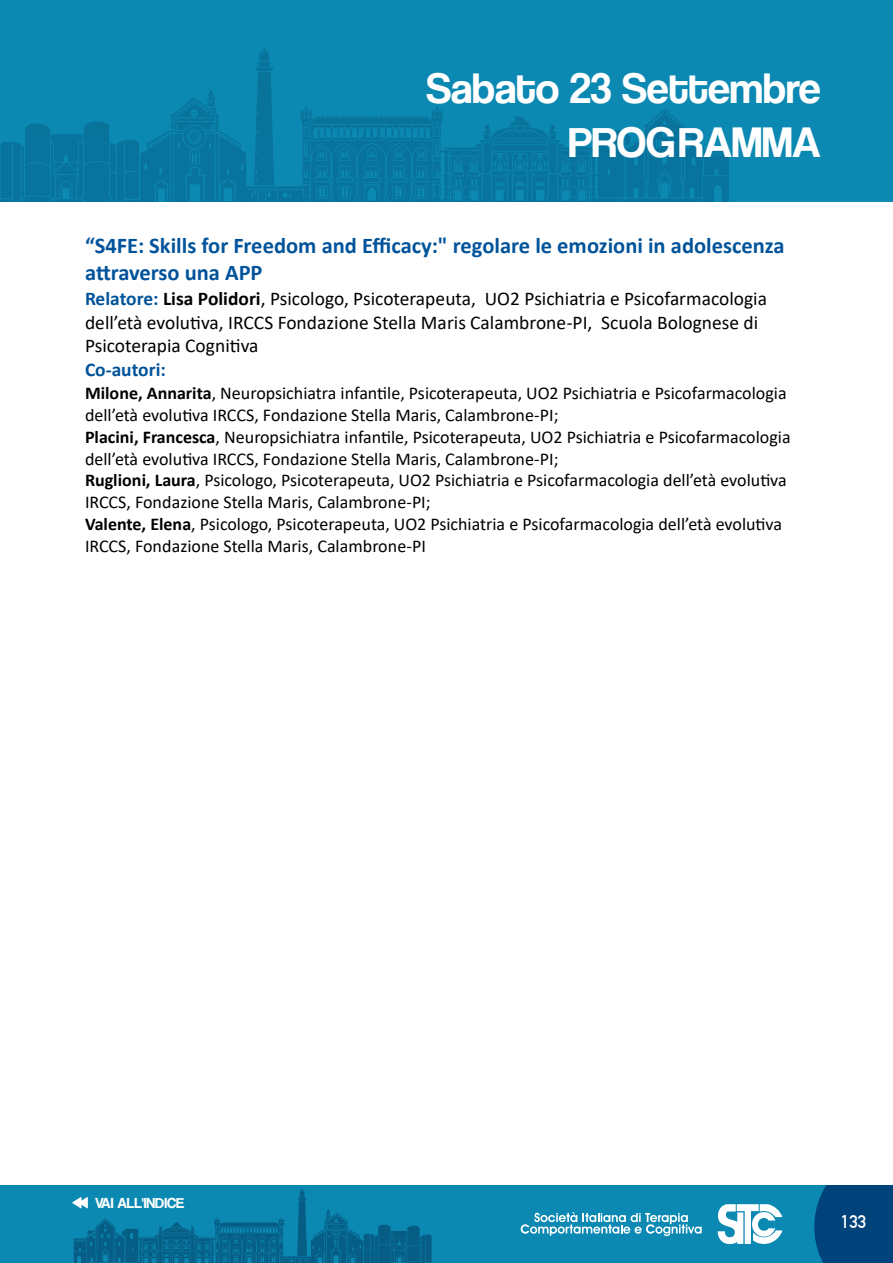
<style>
.page{position:relative;width:893px;height:1263px;background:#fff}
.page>*{position:absolute;margin:0;border:0;box-sizing:border-box;transform-origin:0 0}
.t1{font:43.95px/54.2px "Coolvetica Rg";color:#fff;text-align:right}
.t2{font:700 22.5px/27.6px "Calibri";color:#00539a}
.t3{font:19.5px/23.7px "Calibri";color:#000}
.t4{font:700 19.5px "Calibri";color:#00539a}
.t5{font:18px/21.9px "Calibri";color:#000}
.t6{font:700 18px "DIN Alternate";color:#fff}
.t7{font:15px "Coolvetica Rg";color:#fff}
.s1{font-weight:700;color:#00539a}
.s2{font-weight:700}
</style>
<div class="page">
<div style="left:0;top:1185px;width:893px;height:78px;background:#0b89b3"></div>
<svg style="left:268px;top:1230px;width:164px;height:33px"></svg>
<div style="left:814px;top:1185px;width:79px;height:78px;background:#00427a"></div>
<svg style="left:718px;top:1204px;width:64px;height:40px"></svg>
<svg style="left:521px;top:1212px;width:181px;height:24px"></svg>
<svg style="left:72px;top:1197px;width:16px;height:11px"></svg>
<svg style="left:0;top:0;width:893px;height:201px;background:#0a85af"></svg>
<svg style="left:0;top:133px;width:333px;height:68px;background:#0878a1"></svg>
<h1 class="t1" style="left:426px;top:61px;width:396px">Sabato 23 Settembre<br>PROGRAMMA</h1>
<p class="t2" style="left:85px;top:231px;width:701px">“S4FE: Skills for Freedom and Efficacy:" regolare le emozioni in adolescenza attraverso una APP</p>
<p class="t3" style="left:85px;top:286px;width:683px"><span class="s1">Relatore:</span> <span class="s2">Lisa Polidori</span>, Psicologo, Psicoterapeuta, UO2 Psichiatria e Psicofarmacologia dell’età evolutiva, IRCCS Fondazione Stella Maris Calambrone-PI, Scuola Bolognese di<br>Psicoterapia Cognitiva</p>
<p class="t4" style="left:85px;top:356px;width:82px">Co-autori:</p>
<p class="t5" style="left:85px;top:381px;width:707px"><span class="s2">Milone, Annarita</span>, Neuropsichiatra infantile, Psicoterapeuta, UO2 Psichiatria e Psicofarmacologia dell’età evolutiva IRCCS, Fondazione Stella Maris, Calambrone-PI;<br><span class="s2">Placini, Francesca</span>, Neuropsichiatra infantile, Psicoterapeuta, UO2 Psichiatria e Psicofarmacologia dell’età evolutiva IRCCS, Fondazione Stella Maris, Calambrone-PI;<br><span class="s2">Ruglioni, Laura</span>, Psicologo, Psicoterapeuta, UO2 Psichiatria e Psicofarmacologia dell’età evolutiva IRCCS, Fondazione Stella Maris, Calambrone-PI;<br><span class="s2">Valente, Elena</span>, Psicologo, Psicoterapeuta, UO2 Psichiatria e Psicofarmacologia dell’età evolutiva IRCCS, Fondazione Stella Maris, Calambrone-PI</p>
<p class="t7" style="left:95px;top:1194px;width:90px">VAI ALL'INDICE</p>
<p class="t6" style="left:841px;top:1207px;width:27px">133</p>
</div>
